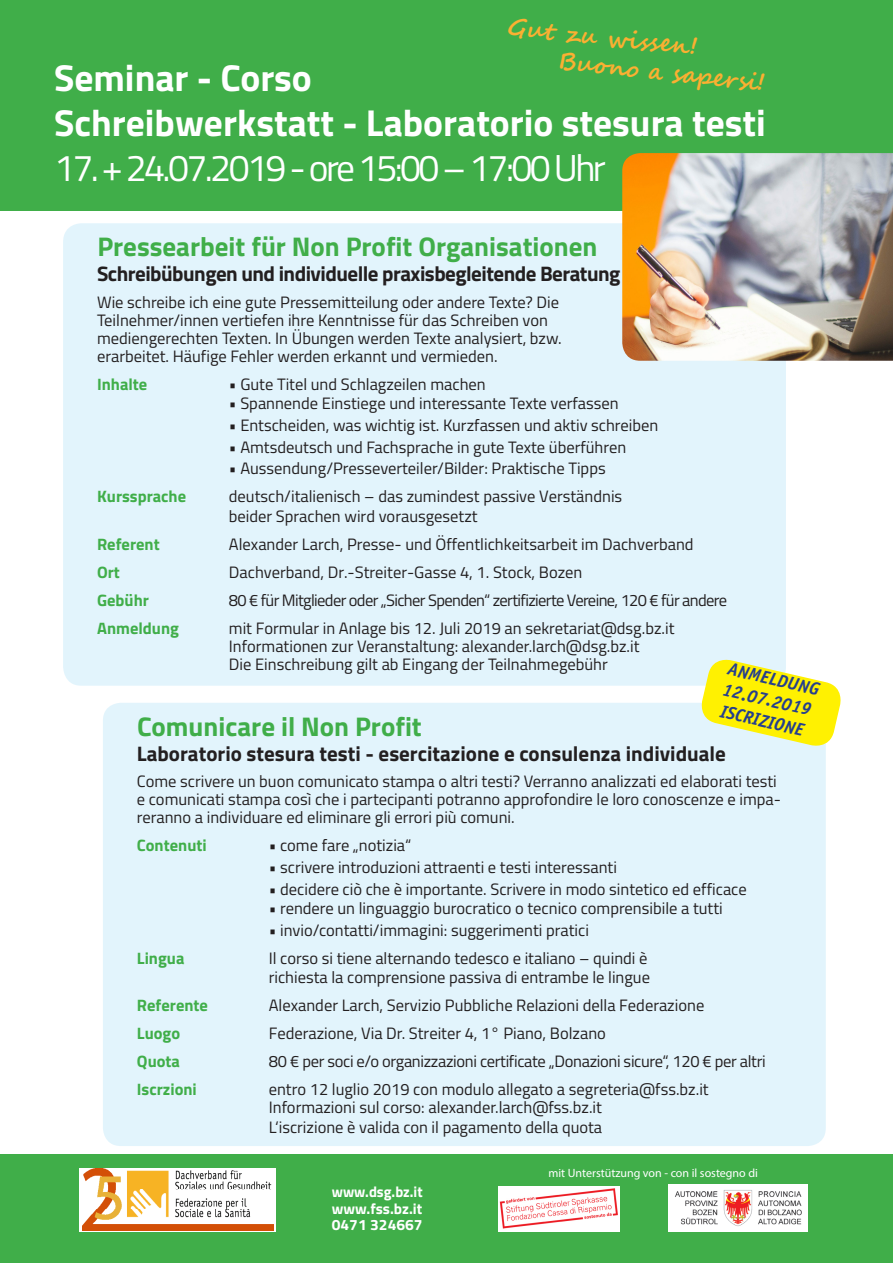
<style>
.page{position:relative;width:893px;height:1263px;background:#fff}
.page>*{position:absolute;margin:0;border:0;box-sizing:border-box;transform-origin:0 0}
.t1{font:700 37.5px "Titillium";color:#fff}
.t2{font:37.5px "Titillium";letter-spacing:-.07em;color:#fff}
.t3{font:700 27px "Titillium";color:#40ae49}
.t4{font:700 24px "Segoe Script";color:#fbb032}
.t5{font:700 21px "Titillium";color:#231f20}
.t6{font:700 21px "Titillium";letter-spacing:-.025em;color:#231f20}
.t7{font:italic 700 18px "Officina Sans Std";color:#253f8e}
.t8{font:16.5px/18px "Titillium";color:#231f20}
.t9{font:700 16.5px "Titillium";color:#40ae49}
.t10{font:16.5px "Titillium";letter-spacing:-.04em;color:#231f20}
.t11{font:16.5px "Titillium";letter-spacing:-.02em;color:#231f20}
.t12{font:700 15px/16.5px "Titillium";color:#fff;text-align:justify}
.t13{font:12px "Myriad Pro";color:#fff}
</style>
<div class="page">
<div style="left:0;top:1154px;width:893px;height:109px;background:#40ae49"></div>
<div style="left:103px;top:703px;width:723px;height:443px;background:#e2f4fc;border-radius:18px"></div>
<div style="left:63px;top:223px;width:723px;height:463px;background:#e2f4fc;border-radius:19px"></div>
<div style="left:0;top:0;width:893px;height:210px;background:#40ae49"></div>
<svg style="left:701px;top:659px;width:140px;height:87px"></svg>
<img style="left:669px;top:1185px;width:139px;height:46px">
<div style="left:499px;top:1186px;width:121px;height:45px;background:#fff"></div>
<img style="left:499px;top:1188px;width:119px;height:41px">
<div style="left:80px;top:1168px;width:196px;height:63px;background:#fff"></div>
<img style="left:82px;top:1169px;width:191px;height:62px">
<img style="left:622px;top:153px;width:271px;height:208px">
<p class="t4" style="left:510px;top:7px;width:193px;rotate:6deg">Gut zu wiss en!</p>
<p class="t4" style="left:560px;top:42px;width:210px;rotate:6deg">Buono a sapersi!</p>
<p class="t1" style="left:54px;top:49px;width:259px">Seminar - Corso</p>
<p class="t1" style="left:54px;top:94px;width:713px">Schreibwerkstatt - Laboratorio stesura testi</p>
<p class="t2" style="left:54px;top:140px;width:553px">17. + 24.07.2019 - ore 15:00 – 17:00 Uhr</p>
<p class="t3" style="left:97px;top:226px;width:502px">Pressearbeit für Non Profit Organisationen</p>
<p class="t6" style="left:97px;top:258px;width:525px">Schreibübungen und individuelle praxisbegleitende Beratung</p>
<p class="t8" style="left:97px;top:292px;width:466px">Wie schreibe ich eine gute Pressemitteilung oder andere Texte? Die Teilnehmer/innen vertiefen ihre Kenntnisse für das Schreiben von mediengerechten Texten. In Übungen werden Texte analysiert, bzw. erarbeitet. Häufige Fehler werden erkannt und vermieden.</p>
<p class="t9" style="left:97px;top:372px;width:52px">Inhalte</p>
<p class="t8" style="left:229px;top:374px;width:258px">• Gute Titel und Schlagzeilen machen</p>
<p class="t8" style="left:229px;top:394px;width:391px">• Spannende Einstiege und interessante Texte verfassen</p>
<p class="t8" style="left:229px;top:415px;width:431px">• Entscheiden, was wichtig ist. Kurzfassen und aktiv schreiben</p>
<p class="t8" style="left:229px;top:437px;width:399px">• Amtsdeutsch und Fachsprache in gute Texte überführen</p>
<p class="t8" style="left:229px;top:459px;width:378px">• Aussendung/Presseverteiler/Bilder: Praktische Tipps</p>
<p class="t9" style="left:97px;top:484px;width:91px">Kurssprache</p>
<p class="t8" style="left:229px;top:486px;width:395px;line-height:19.5px">deutsch/italienisch – das zumindest passive Verständnis beider Sprachen wird vorausgesetzt</p>
<p class="t9" style="left:97px;top:531px;width:64px">Referent</p>
<p class="t8" style="left:229px;top:534px;width:466px">Alexander Larch, Presse- und Öffentlichkeitsarbeit im Dachverband</p>
<p class="t9" style="left:97px;top:559px;width:24px">Ort</p>
<p class="t8" style="left:229px;top:562px;width:355px">Dachverband, Dr.-Streiter-Gasse 4, 1. Stock, Bozen</p>
<p class="t9" style="left:97px;top:587px;width:53px">Gebühr</p>
<p class="t10" style="left:229px;top:588px;width:500px">80 € für Mitglieder oder „Sicher Spenden“ zertifizierte Vereine, 120 € für andere</p>
<p class="t9" style="left:97px;top:615px;width:83px">Anmeldung</p>
<p class="t8" style="left:229px;top:618px;width:447px">mit Formular in Anlage bis 12. Juli 2019 an sekretariat@dsg.bz.it<br>Informationen zur Veranstaltung: alexander.larch@dsg.bz.it<br>Die Einschreibung gilt ab Eingang der Teilnahmegebühr</p>
<p class="t7" style="left:731px;top:658px;width:95px;rotate:13deg">ANMELDUNG</p>
<p class="t7" style="left:725px;top:679px;width:92px;rotate:13deg">12.07.2019</p>
<p class="t7" style="left:723px;top:700px;width:86px;rotate:13deg">ISCRIZIONE</p>
<p class="t3" style="left:137px;top:706px;width:286px">Comunicare il Non Profit</p>
<p class="t5" style="left:137px;top:737px;width:590px">Laboratorio stesura testi - esercitazione e consulenza individuale</p>
<p class="t8" style="left:137px;top:772px;width:646px">Come scrivere un buon comunicato stampa o altri testi? Verranno analizzati ed elaborati testi e comunicati stampa così che i partecipanti potranno approfondire le loro conoscenze e impa&shy;reranno a individuare ed eliminare gli errori più comuni.</p>
<p class="t9" style="left:137px;top:833px;width:71px">Contenuti</p>
<p class="t8" style="left:269px;top:836px;width:144px">• come fare „notizia“</p>
<p class="t8" style="left:269px;top:857px;width:350px">• scrivere introduzioni attraenti e testi interessanti</p>
<p class="t8" style="left:269px;top:879px;width:479px">• decidere ciò che è importante. Scrivere in modo sintetico ed efficace</p>
<p class="t8" style="left:269px;top:899px;width:456px">• rendere un linguaggio burocratico o tecnico comprensibile a tutti</p>
<p class="t8" style="left:269px;top:920px;width:322px">• invio/contatti/immagini: suggerimenti pratici</p>
<p class="t9" style="left:137px;top:945px;width:49px">Lingua</p>
<p class="t8" style="left:269px;top:947px;width:383px;line-height:19.5px">Il corso si tiene alternando tedesco e italiano – quindi è richiesta la comprensione passiva di entrambe le lingue</p>
<p class="t9" style="left:137px;top:993px;width:73px">Referente</p>
<p class="t8" style="left:269px;top:996px;width:437px">Alexander Larch, Servizio Pubbliche Relazioni della Federazione</p>
<p class="t9" style="left:137px;top:1021px;width:45px">Luogo</p>
<p class="t8" style="left:269px;top:1024px;width:339px">Federazione, Via Dr. Streiter 4, 1° Piano, Bolzano</p>
<p class="t9" style="left:137px;top:1049px;width:45px">Quota</p>
<p class="t11" style="left:269px;top:1049px;width:498px">80 € per soci e/o organizzazioni certificate „Donazioni sicure“, 120 € per altri</p>
<p class="t9" style="left:137px;top:1077px;width:61px">Iscrzioni</p>
<p class="t8" style="left:269px;top:1080px;width:441px">entro 12 luglio 2019 con modulo allegato a segreteria@fss.bz.it<br>Informazioni sul corso: alexander.larch@fss.bz.it</p>
<p class="t8" style="left:269px;top:1117px;width:335px">L‘iscrizione è valida con il pagamento della quota</p>
<p class="t12" style="left:332px;top:1183px;width:92px">www.dsg.bz.it www.fss.bz.it 0471 324667</p>
<p class="t13" style="left:548px;top:1165px;width:211px">mit Unterstützung von - con il sostegno di</p>
</div>
